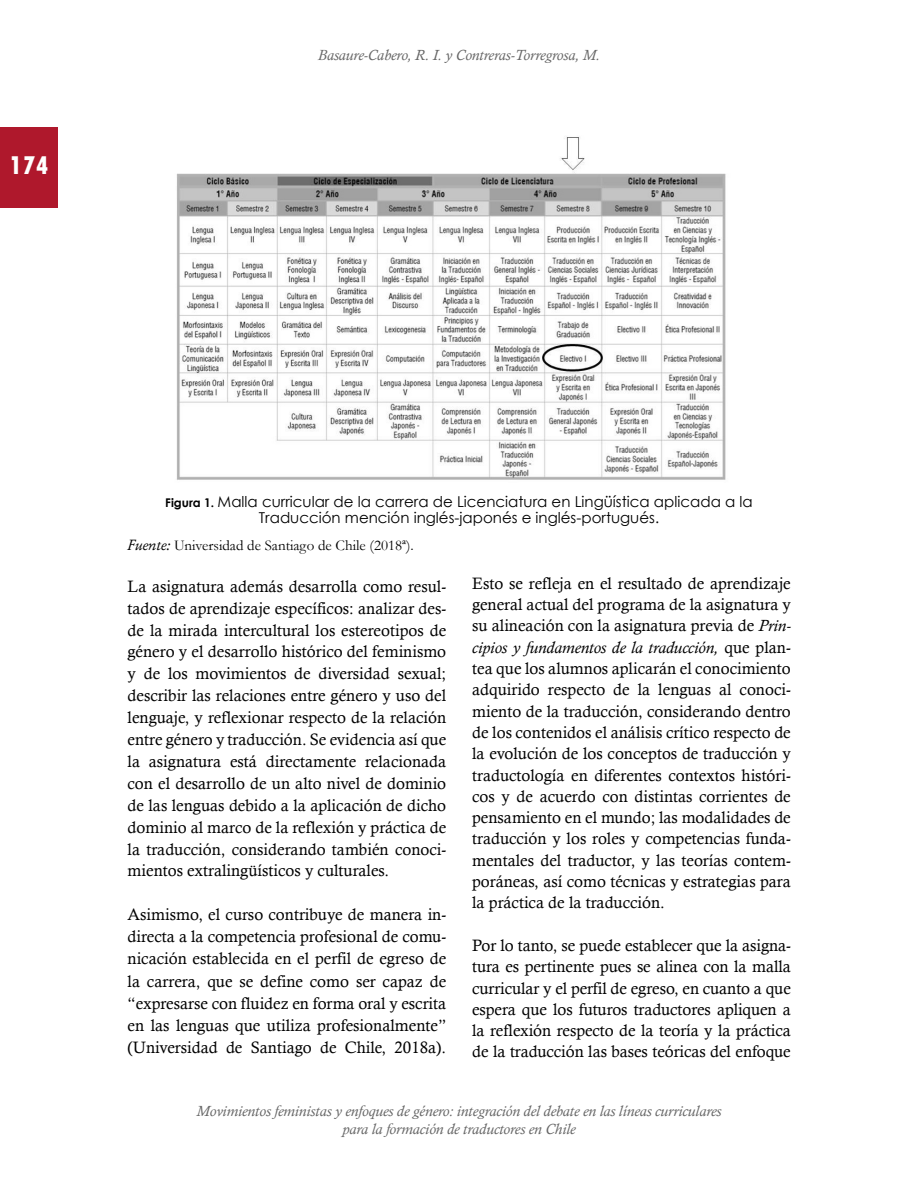
<style>
.page{position:relative;width:918px;height:1188px;background:#fff}
.page>*{position:absolute;margin:0;border:0;box-sizing:border-box;transform-origin:0 0}
.t1{font:800 condensed 27px "Tw Cen";color:#fff}
.t2{font:16.5px/21.3px "Calisto";color:#000;text-align:justify}
.t3{font:italic 15px/18px "Calisto";color:#666;text-align:center}
.t4{font:15px/16.5px "Century Gothic";color:#000;text-align:center}
.t5{font:15px "Garamond";color:#000}
.s1{font-weight:700;font-size:12px}
.s2{font-family:"Garamond Kursiv"}
.s3{font-style:italic}
</style>
<div class="page">
<div style="left:0;top:128px;width:58px;height:80px;background:#af182c"></div>
<img style="left:176px;top:137px;width:550px;height:343px">
<h1 class="t1" style="left:9px;top:150px;width:41px">174</h1>
<p class="t3" style="left:318px;top:46px;width:284px">Basaure-Cabero, R. I. y Contreras-Torregrosa, M.</p>
<p class="t4" style="left:165px;top:493px;width:589px"><span class="s1">Figura 1.</span> Malla curricular de la carrera de Licenciatura en Lingüística aplicada a la<br>Traducción mención inglés-japonés e inglés-portugués.</p>
<p class="t5" style="left:128px;top:536px;width:288px"><span class="s2">Fuente:</span> Universidad de Santiago de Chile (2018ª).</p>
<p class="t2" style="left:128px;top:575px;width:320px;line-height:21.9px">La asignatura además desarrolla como resul&shy;tados de aprendizaje específicos: analizar des&shy;de la mirada intercultural los estereotipos de género y el desarrollo histórico del feminismo y de los movimientos de diversidad sexual; describir las relaciones entre género y uso del lenguaje, y reflexionar respecto de la relación entre género y traducción. Se evidencia así que la asignatura está directamente relacionada con el desarrollo de un alto nivel de dominio de las lenguas debido a la aplicación de dicho dominio al marco de la reflexión y práctica de la traducción, considerando también conoci&shy;mientos extralingüísticos y culturales.</p>
<p class="t2" style="left:128px;top:903px;width:320px;line-height:22.2px">Asimismo, el curso contribuye de manera in&shy;directa a la competencia profesional de comu&shy;nicación establecida en el perfil de egreso de la carrera, que se define como ser capaz de “expresarse con fluidez en forma oral y escrita en las lenguas que utiliza profesionalmente” (Universidad de Santiago de Chile, 2018a).</p>
<p class="t2" style="left:472px;top:572px;width:320px">Esto se refleja en el resultado de aprendizaje general actual del programa de la asignatura y su alineación con la asignatura previa de <span class="s3">Prin&shy;cipios y fundamentos de la traducción,</span> que plan&shy;tea que los alumnos aplicarán el conocimiento adquirido respecto de la lenguas al conoci&shy;miento de la traducción, considerando dentro de los contenidos el análisis crítico respecto de la evolución de los conceptos de traducción y traductología en diferentes contextos históri&shy;cos y de acuerdo con distintas corrientes de pensamiento en el mundo; las modalidades de traducción y los roles y competencias funda&shy;mentales del traductor, y las teorías contem&shy;poráneas, así como técnicas y estrategias para la práctica de la traducción.</p>
<p class="t2" style="left:472px;top:934px;width:320px">Por lo tanto, se puede establecer que la asigna&shy;tura es pertinente pues se alinea con la malla curricular y el perfil de egreso, en cuanto a que espera que los futuros traductores apliquen a la reflexión respecto de la teoría y la práctica de la traducción las bases teóricas del enfoque</p>
<p class="t3" style="left:197px;top:1102px;width:526px">Movimientos feministas y enfoques de género: integración del debate en las líneas curriculares para la formación de traductores en Chile</p>
</div>
